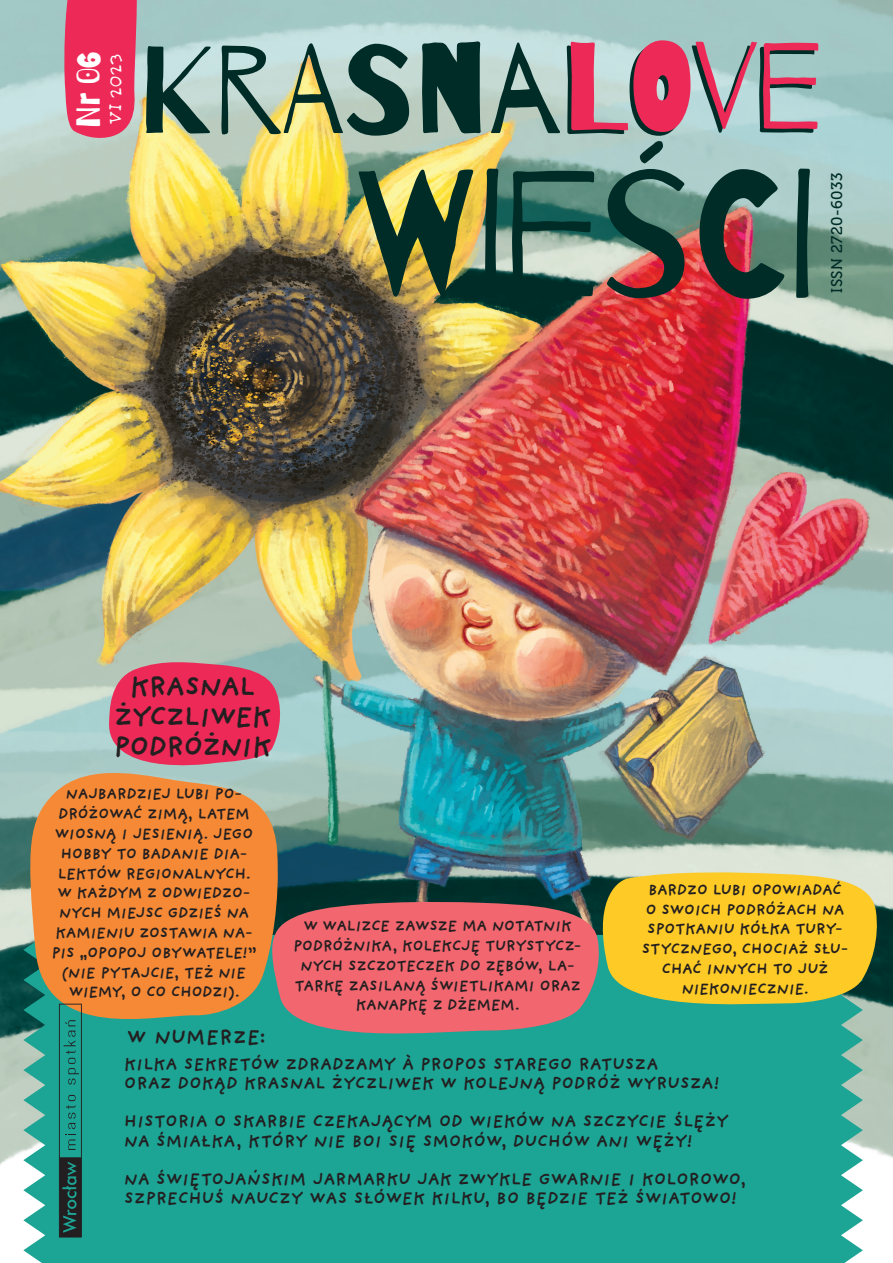
<style>
.page{position:relative;width:893px;height:1263px;background:#fff}
.page>*{position:absolute;margin:0;border:0;box-sizing:border-box;transform-origin:0 0}
.t1{font:32.4px "Barrio";color:#fff}
.t2{font:700 28.5px/30px "Providence Sans Pro";letter-spacing:-.05em;color:#231f20;text-align:center}
.t3{font:700 21px "Providence Sans Pro";letter-spacing:.005em;color:#231f20}
.t4{font:19.95px "Providence Sans Pro";color:#fff}
.t5{font:700 17.7px/19.2px "Providence Sans Pro";letter-spacing:-.015em;color:#231f20}
.t6{font:700 15.75px/19.8px "Providence Sans Pro";letter-spacing:-.045em;color:#231f20;text-align:center}
.t7{font:15.45px "Museo 500";letter-spacing:.025em;color:#002c27}
.s1{font-family:"Providence Pro"}
</style>
<div class="page">
<img style="left:0;top:0;width:893px;height:1165px">
<img style="left:359px;top:141px;width:451px;height:158px">
<svg style="left:146px;top:41px;width:669px;height:95px;background:#7e9a8c"></svg>
<svg style="left:571px;top:40px;width:248px;height:92px;background:#b98393"></svg>
<svg style="left:57px;top:0;width:84px;height:144px;background:#e05173"></svg>
<svg style="left:105px;top:655px;width:181px;height:120px;background:#dd4a6c"></svg>
<div style="left:23px;top:1014px;width:840px;height:249px;background:#1ca495"></div>
<svg style="left:263px;top:893px;width:341px;height:156px;background:#bd6b6f"></svg>
<svg style="left:21px;top:752px;width:263px;height:292px;background:#cb9054"></svg>
<svg style="left:591px;top:864px;width:291px;height:150px;background:#d5c043"></svg>
<svg style="left:59px;top:1004px;width:23px;height:233px;background:#217167"></svg>
<h1 class="t1" style="left:71px;top:128px;width:78px;rotate:-90deg">Nr 06</h1>
<p class="t4" style="left:104px;top:125px;width:74px;rotate:-90deg"><span class="s1">VI</span> 2023</p>
<p class="t7" style="left:828px;top:293px;width:121px;rotate:-90deg">ISSN 2720-6033</p>
<h2 class="t2" style="left:114px;top:672px;width:160px">KRASNAL<br>ŻYCZLIWEK<br>PODRÓŻNIK</h2>
<p class="t6" style="left:52px;top:784px;width:206px">NAJBARDZIEJ LUBI PO-<br>DRÓŻOWAĆ ZIMĄ, LATEM<br>WIOSNĄ I JESIENIĄ. JEGO<br>HOBBY TO BADANIE DIA-<br>LEKTÓW REGIONALNYCH.<br>W KAŻDYM Z ODWIEDZO-<br>NYCH MIEJSC GDZIEŚ NA<br>KAMIENIU ZOSTAWIA NA-<br>PIS „OPOPOJ OBYWATELE!” (NIE PYTAJCIE, TEŻ NIE<br>WIEMY, O CO CHODZI).</p>
<h3 class="t3" style="left:126px;top:1025px;width:140px">W NUMERZE:</h3>
<p class="t6" style="left:293px;top:916px;width:290px">W WALIZCE ZAWSZE MA NOTATNIK<br>PODRÓŻNIKA, KOLEKCJĘ TURYSTYCZ-<br>NYCH SZCZOTECZEK DO ZĘBÓW, LA-<br>TARKĘ ZASILANĄ ŚWIETLIKAMI ORAZ<br>KANAPKĘ Z DŻEMEM.</p>
<p class="t6" style="left:641px;top:879px;width:209px">BARDZO LUBI OPOWIADAĆ<br>O SWOICH PODRÓŻACH NA<br>SPOTKANIU KÓŁKA TURY-<br>STYCZNEGO, CHOCIAŻ SŁU-<br>CHAĆ INNYCH TO JUŻ<br>NIEKONIECZNIE.</p>
<p class="t5" style="left:124px;top:1054px;width:597px">KILKA SEKRETÓW ZDRADZAMY À PROPOS STAREGO RATUSZA<br>ORAZ DOKĄD KRASNAL ŻYCZLIWEK W KOLEJNĄ PODRÓŻ WYRUSZA!</p>
<p class="t5" style="left:124px;top:1112px;width:606px">HISTORIA O SKARBIE CZEKAJĄCYM OD WIEKÓW NA SZCZYCIE ŚLĘŻY<br>NA ŚMIAŁKA, KTÓRY NIE BOI SIĘ SMOKÓW, DUCHÓW ANI WĘŻY!</p>
<p class="t5" style="left:124px;top:1169px;width:624px">NA ŚWIĘTOJAŃSKIM JARMARKU JAK ZWYKLE GWARNIE I KOLOROWO,<br>SZPRECHUŚ NAUCZY WAS SŁÓWEK KILKU, BO BĘDZIE TEŻ ŚWIATOWO!</p>
</div>
